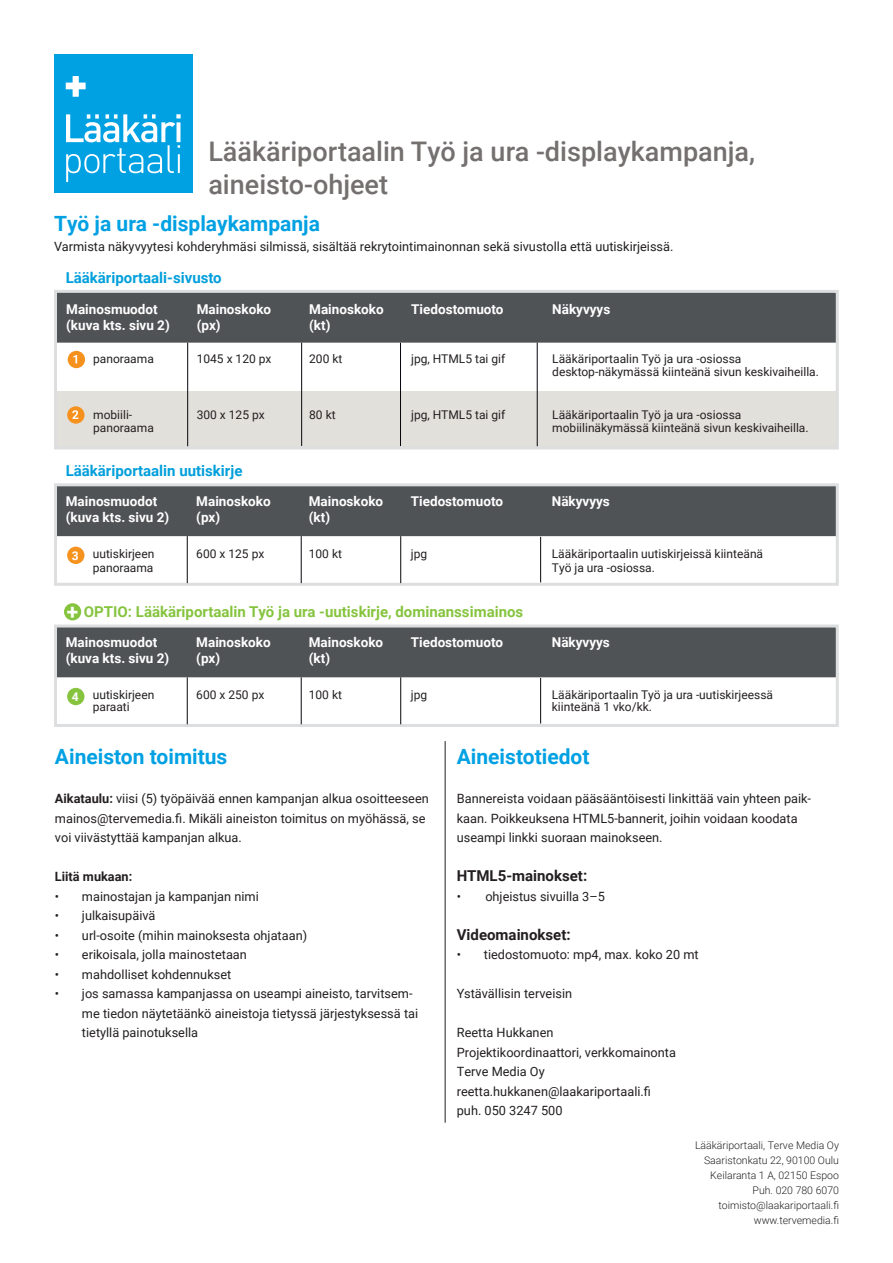
<style>
.page{position:relative;width:893px;height:1263px;background:#fff}
.page>*{position:absolute;margin:0;border:0;box-sizing:border-box;transform-origin:0 0}
.sivunotsikkoylös{font:500 27px/32.4px "Roboto";color:#74706f}
.luettelon_otsikko{font:700 21px "Roboto";color:#00a1e3}
.t1{font:700 15px "Roboto";color:#86c43f}
.t2{font:700 15px "Roboto";color:#009fdb}
.leipis{font:700 15px "Roboto";color:#231f20}
.luettelon_otsikko-2{font:700 13.5px "Roboto";color:#fff}
.leipis-2{font:12.75px/19.5px "Roboto";color:#231f20}
.luettelon_otsikko-3{font:12.75px "Roboto";color:#231f20}
.leipis-3{font:700 12.75px "Roboto";color:#231f20}
.luettelon_otsikko-4{font:12px/13.5px "Roboto";color:#231f20}
.t3{font:700 12px "Roboto";color:#fff}
.t4{font:300 10.5px "Roboto";color:#231f20}
.s1{font-size:21px;color:#fff}
.s2{font-weight:700}
</style>
<div class="page">
<div style="left:64px;top:603px;width:17px;height:17px;background:#86c43f;border-radius:50%"></div>
<div style="left:58px;top:487px;width:777px;height:49px;background:#505356"></div>
<div style="left:54px;top:483px;width:785px;height:103px;border:3px solid #dcdedf"></div>
<div style="left:55px;top:55px;width:138px;height:138px;background:#00a1e3"></div>
<svg style="left:66px;top:114px;width:115px;height:68px"></svg>
<svg style="left:66px;top:76px;width:20px;height:21px"></svg>
<hr style="left:445px;top:741px;width:1px;height:382px;background:#231f20">
<div style="left:55px;top:391px;width:782px;height:57px;background:#e2e0db"></div>
<hr style="left:537px;top:342px;width:1px;height:104px;background:#05070c">
<hr style="left:301px;top:342px;width:1px;height:104px;background:#05070c">
<hr style="left:187px;top:342px;width:1px;height:104px;background:#05070c">
<hr style="left:400px;top:343px;width:1px;height:103px;background:#05070c">
<div style="left:67px;top:406px;width:18px;height:18px;background:#f6911e;border-radius:50%"></div>
<svg style="left:72px;top:410px;width:6px;height:9px"></svg>
<div style="left:68px;top:351px;width:17px;height:17px;background:#f6911e;border-radius:50%"></div>
<svg style="left:73px;top:355px;width:4px;height:8px"></svg>
<hr style="left:400px;top:536px;width:1px;height:47px;background:#05070c">
<hr style="left:301px;top:536px;width:1px;height:47px;background:#05070c">
<hr style="left:187px;top:536px;width:1px;height:47px;background:#05070c">
<hr style="left:540px;top:537px;width:1px;height:45px;background:#05070c">
<div style="left:58px;top:294px;width:777px;height:49px;background:#505356"></div>
<div style="left:54px;top:290px;width:785px;height:159px;border:3px solid #dcdedf"></div>
<div style="left:67px;top:547px;width:17px;height:17px;background:#f5931e;border-radius:50%"></div>
<div style="left:58px;top:628px;width:777px;height:49px;background:#505356"></div>
<div style="left:54px;top:624px;width:785px;height:103px;border:3px solid #dcdedf"></div>
<hr style="left:400px;top:677px;width:1px;height:47px;background:#05070c">
<hr style="left:301px;top:677px;width:1px;height:47px;background:#05070c">
<hr style="left:187px;top:677px;width:1px;height:47px;background:#05070c">
<hr style="left:540px;top:678px;width:1px;height:45px;background:#05070c">
<div style="left:67px;top:688px;width:17px;height:17px;background:#86c43f;border-radius:50%"></div>
<p class="sivunotsikkoylös" style="left:208px;top:135px;width:548px">Lääkäriportaalin Työ ja ura -displaykampanja, aineisto-ohjeet</p>
<p class="luettelon_otsikko" style="left:54px;top:209px;width:267px">Työ ja ura -displaykampanja</p>
<p class="luettelon_otsikko-3" style="left:54px;top:237px;width:621px">Varmista näkyvyytesi kohderyhmäsi silmissä, sisältää rekrytointimainonnan sekä sivustolla että uutiskirjeissä.</p>
<p class="t2" style="left:66px;top:267px;width:158px">Lääkäriportaali-sivusto</p>
<p class="luettelon_otsikko-2" style="left:66px;top:299px;width:93px">Mainosmuodot</p>
<p class="luettelon_otsikko-2" style="left:197px;top:299px;width:76px">Mainoskoko</p>
<p class="luettelon_otsikko-2" style="left:309px;top:299px;width:76px">Mainoskoko</p>
<p class="luettelon_otsikko-2" style="left:411px;top:299px;width:94px">Tiedostomuoto</p>
<p class="luettelon_otsikko-2" style="left:552px;top:299px;width:60px">Näkyvyys</p>
<p class="luettelon_otsikko-2" style="left:66px;top:316px;width:105px">(kuva kts. sivu 2)</p>
<p class="luettelon_otsikko-2" style="left:197px;top:316px;width:25px">(px)</p>
<p class="luettelon_otsikko-2" style="left:309px;top:316px;width:23px">(kt)</p>
<p class="luettelon_otsikko-4" style="left:93px;top:351px;width:62px">panoraama</p>
<p class="luettelon_otsikko-4" style="left:197px;top:351px;width:76px">1045 x 120 px</p>
<p class="luettelon_otsikko-4" style="left:309px;top:351px;width:35px">200 kt</p>
<p class="luettelon_otsikko-4" style="left:411px;top:351px;width:95px">jpg, HTML5 tai gif</p>
<p class="luettelon_otsikko-4" style="left:552px;top:351px;width:268px">Lääkäriportaalin Työ ja ura -osiossa desktop-näkymässä kiinteänä sivun keskivaiheilla.</p>
<p class="luettelon_otsikko-4" style="left:93px;top:407px;width:41px">mobiili-</p>
<p class="luettelon_otsikko-4" style="left:197px;top:407px;width:70px">300 x 125 px</p>
<p class="luettelon_otsikko-4" style="left:309px;top:407px;width:28px">80 kt</p>
<p class="luettelon_otsikko-4" style="left:411px;top:407px;width:95px">jpg, HTML5 tai gif</p>
<p class="luettelon_otsikko-4" style="left:552px;top:407px;width:191px">Lääkäriportaalin Työ ja ura -osiossa</p>
<p class="luettelon_otsikko-4" style="left:93px;top:421px;width:62px">panoraama</p>
<p class="luettelon_otsikko-4" style="left:552px;top:421px;width:258px">mobiilinäkymässä kiinteänä sivun keskivaiheilla.</p>
<p class="t2" style="left:66px;top:460px;width:178px">Lääkäriportaalin uutiskirje</p>
<p class="luettelon_otsikko-2" style="left:66px;top:492px;width:93px">Mainosmuodot</p>
<p class="luettelon_otsikko-2" style="left:196px;top:492px;width:76px">Mainoskoko</p>
<p class="luettelon_otsikko-2" style="left:309px;top:492px;width:76px">Mainoskoko</p>
<p class="luettelon_otsikko-2" style="left:411px;top:492px;width:94px">Tiedostomuoto</p>
<p class="luettelon_otsikko-2" style="left:552px;top:492px;width:60px">Näkyvyys</p>
<p class="luettelon_otsikko-2" style="left:66px;top:508px;width:105px">(kuva kts. sivu 2)</p>
<p class="luettelon_otsikko-2" style="left:196px;top:508px;width:25px">(px)</p>
<p class="luettelon_otsikko-2" style="left:309px;top:508px;width:23px">(kt)</p>
<p class="luettelon_otsikko-4" style="left:93px;top:547px;width:63px">uutiskirjeen</p>
<p class="luettelon_otsikko-4" style="left:196px;top:547px;width:70px">600 x 125 px</p>
<p class="luettelon_otsikko-4" style="left:309px;top:547px;width:35px">100 kt</p>
<p class="luettelon_otsikko-4" style="left:411px;top:547px;width:18px">jpg</p>
<p class="luettelon_otsikko-4" style="left:552px;top:547px;width:213px">Lääkäriportaalin uutiskirjeissä kiinteänä</p>
<p class="luettelon_otsikko-4" style="left:93px;top:560px;width:62px">panoraama</p>
<p class="luettelon_otsikko-4" style="left:552px;top:560px;width:105px">Työ ja ura -osiossa.</p>
<p class="t3" style="left:72px;top:547px;width:8px">3</p>
<p class="t1" style="left:67px;top:601px;width:458px"><span class="s1">+</span> OPTIO: Lääkäriportaalin Työ ja ura -uutiskirje, dominanssimainos</p>
<p class="luettelon_otsikko-2" style="left:66px;top:633px;width:93px">Mainosmuodot</p>
<p class="luettelon_otsikko-2" style="left:196px;top:633px;width:76px">Mainoskoko</p>
<p class="luettelon_otsikko-2" style="left:309px;top:633px;width:76px">Mainoskoko</p>
<p class="luettelon_otsikko-2" style="left:411px;top:633px;width:94px">Tiedostomuoto</p>
<p class="luettelon_otsikko-2" style="left:552px;top:633px;width:60px">Näkyvyys</p>
<p class="luettelon_otsikko-2" style="left:66px;top:649px;width:105px">(kuva kts. sivu 2)</p>
<p class="luettelon_otsikko-2" style="left:196px;top:649px;width:25px">(px)</p>
<p class="luettelon_otsikko-2" style="left:309px;top:649px;width:23px">(kt)</p>
<p class="luettelon_otsikko-4" style="left:93px;top:688px;width:63px">uutiskirjeen</p>
<p class="luettelon_otsikko-4" style="left:196px;top:688px;width:70px">600 x 250 px</p>
<p class="luettelon_otsikko-4" style="left:309px;top:688px;width:35px">100 kt</p>
<p class="luettelon_otsikko-4" style="left:411px;top:688px;width:18px">jpg</p>
<p class="luettelon_otsikko-4" style="left:552px;top:688px;width:223px">Lääkäriportaalin Työ ja ura -uutiskirjeessä</p>
<p class="luettelon_otsikko-4" style="left:93px;top:700px;width:38px">paraati</p>
<p class="luettelon_otsikko-4" style="left:552px;top:700px;width:102px">kiinteänä 1 vko/kk.</p>
<p class="t3" style="left:72px;top:688px;width:8px">4</p>
<p class="luettelon_otsikko" style="left:55px;top:742px;width:174px">Aineiston toimitus</p>
<p class="leipis-2" style="left:55px;top:788px;width:375px"><span class="s2">Aikataulu:</span> viisi (5) työpäivää ennen kampanjan alkua osoitteeseen mainos@tervemedia.fi. Mikäli aineiston toimitus on myöhässä, se voi viivästyttää kampanjan alkua.</p>
<p class="leipis-3" style="left:55px;top:868px;width:79px">Liitä mukaan:</p>
<p class="leipis-2" style="left:55px;top:886px;width:205px">• mainostajan ja kampanjan nimi</p>
<p class="leipis-2" style="left:55px;top:905px;width:102px">• julkaisupäivä</p>
<p class="leipis-2" style="left:55px;top:925px;width:254px">• url-osoite (mihin mainoksesta ohjataan)</p>
<p class="leipis-2" style="left:55px;top:944px;width:193px">• erikoisala, jolla mainostetaan</p>
<p class="leipis-2" style="left:55px;top:964px;width:178px">• mahdolliset kohdennukset</p>
<p class="leipis-2" style="left:82px;top:983px;width:338px;text-indent:-27px">• jos samassa kampanjassa on useampi aineisto, tarvitsem&shy;me tiedon näytetäänkö aineistoja tietyssä järjestyksessä tai tietyllä painotuksella</p>
<p class="luettelon_otsikko" style="left:457px;top:742px;width:134px">Aineistotiedot</p>
<p class="leipis-2" style="left:457px;top:788px;width:356px">Bannereista voidaan pääsääntöisesti linkittää vain yhteen paik&shy;kaan. Poikkeuksena HTML5-bannerit, joihin voidaan koodata useampi linkki suoraan mainokseen.</p>
<p class="leipis" style="left:457px;top:865px;width:132px">HTML5-mainokset:</p>
<p class="leipis-2" style="left:457px;top:886px;width:150px">• ohjeistus sivuilla 3–5</p>
<p class="leipis" style="left:457px;top:924px;width:115px">Videomainokset:</p>
<p class="leipis-2" style="left:457px;top:944px;width:243px">• tiedostomuoto: mp4, max. koko 20 mt</p>
<p class="leipis-2" style="left:457px;top:983px;width:117px">Ystävällisin terveisin</p>
<p class="leipis-2" style="left:457px;top:1022px;width:98px">Reetta Hukkanen</p>
<p class="leipis-2" style="left:457px;top:1042px;width:221px">Projektikoordinaattori, verkkomainonta</p>
<p class="leipis-2" style="left:457px;top:1061px;width:89px">Terve Media Oy</p>
<p class="leipis-2" style="left:457px;top:1081px;width:196px">reetta.hukkanen@laakariportaali.fi</p>
<p class="leipis-2" style="left:457px;top:1100px;width:107px">puh. 050 3247 500</p>
<p class="t4" style="left:695px;top:1137px;width:145px">Lääkäriportaali, Terve Media Oy</p>
<p class="t4" style="left:704px;top:1152px;width:136px">Saaristonkatu 22, 90100 Oulu</p>
<p class="t4" style="left:710px;top:1167px;width:130px">Keilaranta 1 A, 02150 Espoo</p>
<p class="t4" style="left:753px;top:1182px;width:88px">Puh. 020 780 6070</p>
<p class="t4" style="left:718px;top:1197px;width:122px">toimisto@laakariportaali.fi</p>
<p class="t4" style="left:754px;top:1212px;width:87px">www.tervemedia.fi</p>
</div>
